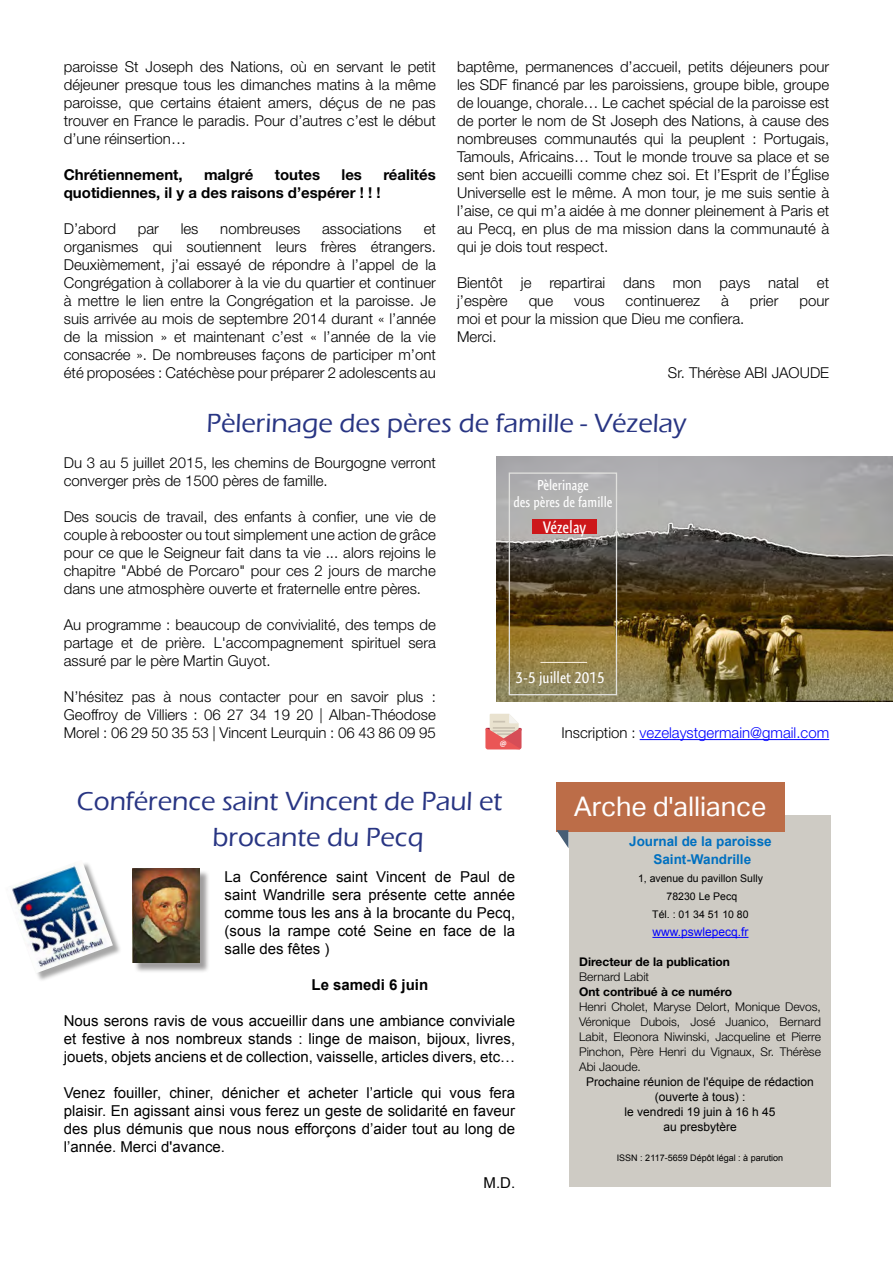
<style>
.page{position:relative;width:893px;height:1263px;background:#fff}
.page>*{position:absolute;margin:0;border:0;box-sizing:border-box;transform-origin:0 0}
.t1{font:500 27px/36px "Eras ITC";color:#283583}
.t2{font:27px "Aktiv Grotesk";color:#fff}
.t3{font:condensed 16.95px "Expo Sans Pro";color:#fff}
.t4{font:condensed 15.6px "Expo Sans Pro";color:#fff}
.t5{font:300 15px/18px "Helvetica Neue LT Std";color:#000;text-align:justify}
.t6{font:15px/18px "Arial";color:#000;text-align:justify}
.t7{font:700 15px "Helvetica Neue LT Std";color:#000}
.t8{font:300 15px "Helvetica Neue LT Std";color:#00f}
.t9{font:700 15px "Arial";color:#000}
.t10{font:condensed 14.25px/17.2px "Expo Sans Pro";color:#fff;text-align:center}
.t11{font:700 13.5px/18px "Arial";color:#0070c0;text-align:center}
.t12{font:300 12px/15px "Helvetica Neue LT Std";color:#000;text-align:justify}
.t13{font:12px/15px "Arial";color:#000;text-align:center}
.t14{font:700 12px "Helvetica Neue LT Std";color:#000}
.t15{font:12px "Arial";color:#00f}
.t16{font:10.5px/18px "Arial";color:#000;text-align:center}
.t17{font:9px "Arial";color:#000}
.t18{font:700 9px "Myriad Pro";color:#fff}
.s1{color:#000}
</style>
<div class="page">
<div style="left:569px;top:815px;width:262px;height:372px;background:#cecbc4"></div>
<hr style="left:652px;top:937px;width:96px;height:1px;background:#00f">
<div style="left:556px;top:782px;width:228px;height:49px;background:#bc6d48"></div>
<svg style="left:556px;top:830px;width:12px;height:18px"></svg>
<hr style="left:640px;top:739px;width:189px;height:1px;background:#00f">
<svg style="left:485px;top:714px;width:36px;height:35px"></svg>
<div style="left:134px;top:870px;width:76px;height:103px;background:#6e6b6c;opacity:.66"></div>
<img style="left:133px;top:868px;width:66px;height:95px">
<div style="left:6px;top:862px;width:116px;height:121px;background:#8a8a8a;opacity:.75"></div>
<img style="left:6px;top:862px;width:107px;height:111px">
<img style="left:496px;top:456px;width:397px;height:245px">
<div style="left:509px;top:472px;width:108px;height:223px;border:1px solid #e1e1de"></div>
<div style="left:532px;top:519px;width:65px;height:15px;background:#cd171a"></div>
<div style="left:521px;top:630px;width:86px;height:65px;background:#000;opacity:.86"></div>
<hr style="left:540px;top:662px;width:47px;height:1px;background:#fff6e7">
<p class="t5" style="left:64px;top:57px;width:374px">paroisse St Joseph des Nations, où en servant le petit déjeuner presque tous les dimanches matins à la même paroisse, que certains étaient amers, déçus de ne pas trouver en France le paradis. Pour d’autres c’est le début d’une réinsertion…</p>
<p class="t7" style="left:64px;top:165px;width:120px">Chrétiennement,</p>
<p class="t7" style="left:204px;top:165px;width:51px">malgré</p>
<p class="t7" style="left:275px;top:165px;width:47px">toutes</p>
<p class="t7" style="left:341px;top:165px;width:22px">les</p>
<p class="t7" style="left:383px;top:165px;width:54px">réalités</p>
<p class="t7" style="left:64px;top:183px;width:318px">quotidiennes, il y a des raisons d’espérer ! ! !</p>
<p class="t5" style="left:64px;top:219px;width:54px">D’abord</p>
<p class="t5" style="left:138px;top:219px;width:23px">par</p>
<p class="t5" style="left:181px;top:219px;width:19px">les</p>
<p class="t5" style="left:220px;top:219px;width:82px">nombreuses</p>
<p class="t5" style="left:322px;top:219px;width:81px">associations</p>
<p class="t5" style="left:64px;top:219px;width:374px;text-indent:360px">et organismes qui soutiennent leurs frères étrangers.<br>Deuxièmement, j’ai essayé de répondre à l’appel de la Congrégation à collaborer à la vie du quartier et continuer à mettre le lien entre la Congrégation et la paroisse. Je suis arrivée au mois de septembre 2014 durant « l’année de la mission » et maintenant c’est « l’année de la vie consacrée ». De nombreuses façons de participer m’ont été proposées : Catéchèse pour préparer 2 adolescents au</p>
<p class="t5" style="left:457px;top:57px;width:374px">baptême, permanences d’accueil, petits déjeuners pour les SDF financé par les paroissiens, groupe bible, groupe de louange, chorale… Le cachet spécial de la paroisse est de porter le nom de St Joseph des Nations, à cause des nombreuses communautés qui la peuplent : Portugais, Tamouls, Africains… Tout le monde trouve sa place et se sent bien accueilli comme chez soi. Et l’Esprit de l’Église Universelle est le même. A mon tour, je me suis sentie à l’aise, ce qui m’a aidée à me donner pleinement à Paris et au Pecq, en plus de ma mission dans la communauté à qui je dois tout respect.</p>
<p class="t5" style="left:457px;top:273px;width:374px">Bientôt je repartirai dans mon pays natal et j’espère</p>
<p class="t5" style="left:529px;top:291px;width:26px">que</p>
<p class="t5" style="left:574px;top:291px;width:32px">vous</p>
<p class="t5" style="left:626px;top:291px;width:76px">continuerez</p>
<p class="t5" style="left:721px;top:291px;width:9px">à</p>
<p class="t5" style="left:750px;top:291px;width:30px">prier</p>
<p class="t5" style="left:799px;top:291px;width:31px">pour</p>
<p class="t5" style="left:457px;top:309px;width:289px">moi et pour la mission que Dieu me confiera.<br>Merci.</p>
<p class="t5" style="left:668px;top:363px;width:163px">Sr. Thérèse ABI JAOUDE</p>
<h1 class="t1" style="left:207px;top:405px;width:481px">Pèlerinage des pères de famille - Vézelay</h1>
<p class="t5" style="left:64px;top:453px;width:374px">Du 3 au 5 juillet 2015, les chemins de Bourgogne verront converger près de 1500 pères de famille.</p>
<p class="t5" style="left:64px;top:507px;width:374px">Des soucis de travail, des enfants à confier, une vie de couple à rebooster ou tout simplement une action de grâce pour ce que le Seigneur fait dans ta vie ... alors rejoins le chapitre "Abbé de Porcaro" pour ces 2 jours de marche dans une atmosphère ouverte et fraternelle entre pères.</p>
<p class="t5" style="left:64px;top:615px;width:374px">Au programme : beaucoup de convivialité, des temps de partage et de prière. L'accompagnement spirituel sera assuré par le père Martin Guyot.</p>
<p class="t5" style="left:64px;top:687px;width:374px">N’hésitez pas à nous contacter pour en savoir plus :<br>Geoffroy de Villiers : 06 27 34 19 20 | Alban-Théodose Morel : 06 29 50 35 53 | Vincent Leurquin : 06 43 86 09 95</p>
<p class="t10" style="left:513px;top:477px;width:101px">Pèlerinage<br>des pères de famille</p>
<p class="t3" style="left:543px;top:517px;width:45px">Vézelay</p>
<p class="t4" style="left:516px;top:669px;width:91px">3-5 juillet 2015</p>
<p class="t8" style="left:561px;top:723px;width:269px"><span class="s1">Inscription :</span> vezelaystgermain@gmail.com</p>
<p class="t18" style="left:500px;top:737px;width:8px">@</p>
<h1 class="t1" style="left:213px;top:783px;width:291px;text-indent:-136px">Conférence saint Vincent de Paul et brocante du Pecq</h1>
<p class="t6" style="left:225px;top:868px;width:292px">La Conférence saint Vincent de Paul de saint Wandrille sera présente cette année comme tous les ans à la brocante du Pecq, (sous la rampe coté Seine en face de la salle des fêtes )</p>
<p class="t9" style="left:312px;top:974px;width:118px">Le samedi 6 juin</p>
<p class="t6" style="left:64px;top:1012px;width:453px">Nous serons ravis de vous accueillir dans une ambiance conviviale et festive à nos nombreux stands : linge de maison, bijoux, livres, jouets, objets anciens et de collection, vaisselle, articles divers, etc…</p>
<p class="t6" style="left:64px;top:1084px;width:453px">Venez fouiller, chiner, dénicher et acheter l’article qui vous fera plaisir. En agissant ainsi vous ferez un geste de solidarité en faveur des plus démunis que nous nous efforçons d’aider tout au long de l’année. Merci d'avance.</p>
<p class="t6" style="left:484px;top:1174px;width:33px">M.D.</p>
<h1 class="t2" style="left:574px;top:791px;width:194px">Arche d'alliance</h1>
<p class="t11" style="left:629px;top:832px;width:144px">Journal de la paroisse<br>Saint-Wandrille</p>
<p class="t16" style="left:638px;top:869px;width:126px">1, avenue du pavillon Sully<br>78230 Le Pecq<br>Tél. : 01 34 51 10 80</p>
<p class="t15" style="left:652px;top:924px;width:98px">www.pswlepecq.fr</p>
<p class="t14" style="left:579px;top:954px;width:152px">Directeur de la publication</p>
<p class="t12" style="left:579px;top:969px;width:72px">Bernard Labit</p>
<p class="t14" style="left:579px;top:984px;width:155px">Ont contribué à ce numéro</p>
<p class="t12" style="left:579px;top:999px;width:243px">Henri Cholet, Maryse Delort, Monique Devos, Véronique Dubois, José Juanico, Bernard Labit, Eleonora Niwinski, Jacqueline et Pierre Pinchon, Père Henri du Vignaux, Sr. Thérèse Abi Jaoude.</p>
<p class="t13" style="left:586px;top:1074px;width:229px">Prochaine réunion de l'équipe de rédaction (ouverte à tous) :<br>le vendredi 19 juin à 16 h 45<br>au presbytère</p>
<p class="t17" style="left:617px;top:1152px;width:168px">ISSN : 2117-5659 Dépôt légal : à parution</p>
</div>
